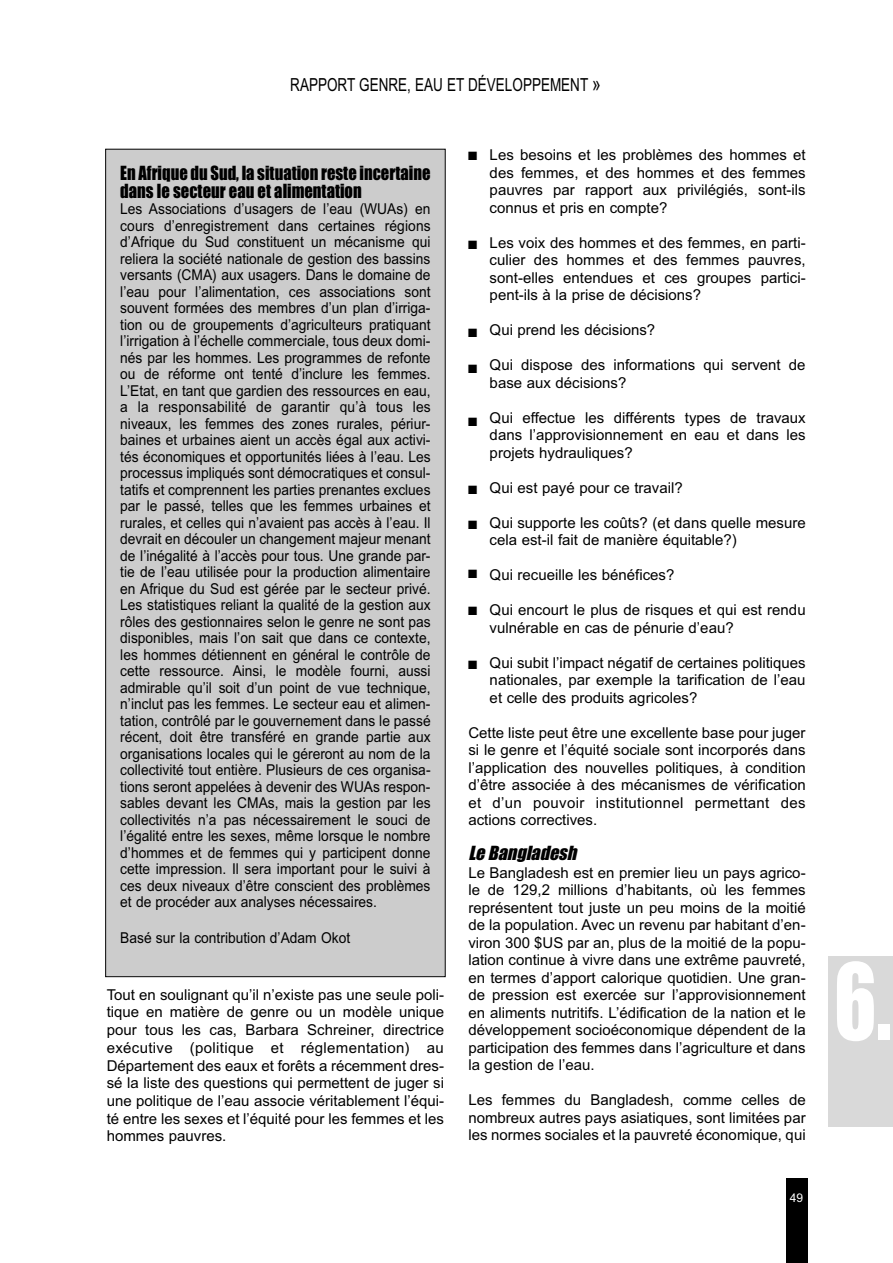
<style>
.page{position:relative;width:893px;height:1263px;background:#fff}
.page>*{position:absolute;margin:0;border:0;box-sizing:border-box;transform-origin:0 0}
.t1{font:97.5px "Impact";color:#fff;scale:.8 1}
.t2{font:18px/18px "Impact";color:#000;scale:.92 1}
.t3{font:18px "Arial";color:#000;scale:.75 1}
.t4{font:italic 18px "Impact";color:#000}
.t5{font:15px/17.5px "Arial";color:#000;text-align:justify}
.t6{font:15px/16.5px "Arial";color:#000;text-align:justify;scale:.92 1}
.t7{font:12px "Zapf Dingbats";color:#000}
.t8{font:12px "Arial";color:#fff}
.s1{font-size:21px}
</style>
<div class="page">
<div style="left:786px;top:1178px;width:21px;height:84px;background:#000"></div>
<div style="left:828px;top:957px;width:64px;height:170px;background:#d9d9d9"></div>
<div style="left:106px;top:150px;width:339px;height:826px;background:#ccc"></div>
<p class="t3" style="left:290px;top:78px;width:415px">RAPPORT GENRE, EAU ET DÉVELOPPEMENT <span class="s1">»</span></p>
<p class="t2" style="left:120px;top:165px;width:339px">En Afrique du Sud, la situation reste incertaine dans le secteur eau et alimentation</p>
<p class="t6" style="left:120px;top:202px;width:339px">Les Associations d’usagers de l’eau (WUAs) en cours d’enregistrement dans certaines régions d’Afrique du Sud constituent un mécanisme qui reliera la société nationale de gestion des bassins versants (CMA) aux usagers. Dans le domaine de l’eau pour l’alimentation, ces associations sont souvent formées des membres d’un plan d’irriga&shy;tion ou de groupements d’agriculteurs pratiquant l’irrigation à l’échelle commerciale, tous deux domi&shy;nés par les hommes. Les programmes de refonte ou de réforme ont tenté d’inclure les femmes.<br>L’Etat, en tant que gardien des ressources en eau, a la responsabilité de garantir qu’à tous les niveaux, les femmes des zones rurales, périur&shy;baines et urbaines aient un accès égal aux activi&shy;tés économiques et opportunités liées à l’eau. Les processus impliqués sont démocratiques et consul&shy;tatifs et comprennent les parties prenantes exclues par le passé, telles que les femmes urbaines et rurales, et celles qui n’avaient pas accès à l’eau. Il devrait en découler un changement majeur menant de l’inégalité à l’accès pour tous. Une grande par&shy;tie de l’eau utilisée pour la production alimentaire en Afrique du Sud est gérée par le secteur privé.<br>Les statistiques reliant la qualité de la gestion aux rôles des gestionnaires selon le genre ne sont pas disponibles, mais l’on sait que dans ce contexte, les hommes détiennent en général le contrôle de cette ressource. Ainsi, le modèle fourni, aussi admirable qu’il soit d’un point de vue technique, n’inclut pas les femmes. Le secteur eau et alimen&shy;tation, contrôlé par le gouvernement dans le passé récent, doit être transféré en grande partie aux organisations locales qui le géreront au nom de la collectivité tout entière. Plusieurs de ces organisa&shy;tions seront appelées à devenir des WUAs respon&shy;sables devant les CMAs, mais la gestion par les collectivités n’a pas nécessairement le souci de l’égalité entre les sexes, même lorsque le nombre d’hommes et de femmes qui y participent donne cette impression. Il sera important pour le suivi à ces deux niveaux d’être conscient des problèmes et de procéder aux analyses nécessaires.</p>
<p class="t6" style="left:120px;top:931px;width:251px">Basé sur la contribution d’Adam Okot</p>
<p class="t5" style="left:107px;top:987px;width:339px">Tout en soulignant qu’il n’existe pas une seule poli&shy;tique en matière de genre ou un modèle unique pour tous les cas, Barbara Schreiner, directrice exécutive (politique et réglementation) au Département des eaux et forêts a récemment dres&shy;sé la liste des questions qui permettent de juger si une politique de l’eau associe véritablement l’équi&shy;té entre les sexes et l’équité pour les femmes et les hommes pauvres.</p>
<p class="t5" style="left:489px;top:147px;width:317px">Les besoins et les problèmes des hommes et des femmes, et des hommes et des femmes pauvres par rapport aux privilégiés, sont-ils connus et pris en compte?</p>
<p class="t5" style="left:489px;top:235px;width:317px">Les voix des hommes et des femmes, en parti&shy;culier des hommes et des femmes pauvres, sont-elles entendues et ces groupes partici&shy;pent-ils à la prise de décisions?</p>
<p class="t5" style="left:489px;top:323px;width:167px">Qui prend les décisions?</p>
<p class="t5" style="left:489px;top:358px;width:317px">Qui dispose des informations qui servent de base aux décisions?</p>
<p class="t5" style="left:489px;top:410px;width:317px">Qui effectue les différents types de travaux dans l’approvisionnement en eau et dans les projets hydrauliques?</p>
<p class="t5" style="left:489px;top:480px;width:195px">Qui est payé pour ce travail?</p>
<p class="t5" style="left:489px;top:515px;width:317px">Qui supporte les coûts? (et dans quelle mesure cela est-il fait de manière équitable?)</p>
<p class="t5" style="left:489px;top:568px;width:186px">Qui recueille les bénéfices?</p>
<p class="t5" style="left:489px;top:603px;width:317px">Qui encourt le plus de risques et qui est rendu vulnérable en cas de pénurie d’eau?</p>
<p class="t5" style="left:489px;top:655px;width:317px">Qui subit l’impact négatif de certaines politiques nationales, par exemple la tarification de l’eau et celle des produits agricoles?</p>
<p class="t5" style="left:468px;top:725px;width:339px">Cette liste peut être une excellente base pour juger si le genre et l’équité sociale sont incorporés dans l’application des nouvelles politiques, à condition d’être associée à des mécanismes de vérification et d’un pouvoir institutionnel permettant des actions correctives.</p>
<p class="t4" style="left:468px;top:847px;width:112px">Le Bangladesh</p>
<p class="t5" style="left:468px;top:865px;width:339px">Le Bangladesh est en premier lieu un pays agrico&shy;le de 129,2 millions d’habitants, où les femmes représentent tout juste un peu moins de la moitié de la population. Avec un revenu par habitant d’en&shy;viron 300 $US par an, plus de la moitié de la popu&shy;lation continue à vivre dans une extrême pauvreté, en termes d’apport calorique quotidien. Une gran&shy;de pression est exercée sur l’approvisionnement en aliments nutritifs. L’édification de la nation et le développement socioéconomique dépendent de la participation des femmes dans l’agriculture et dans la gestion de l’eau.</p>
<p class="t5" style="left:468px;top:1093px;width:339px">Les femmes du Bangladesh, comme celles de nombreux autres pays asiatiques, sont limitées par les normes sociales et la pauvreté économique, qui</p>
<p class="t7" style="left:468px;top:150px;width:11px">■</p>
<p class="t7" style="left:468px;top:239px;width:11px">■</p>
<p class="t7" style="left:468px;top:327px;width:11px">■</p>
<p class="t7" style="left:468px;top:363px;width:11px">■</p>
<p class="t7" style="left:468px;top:416px;width:11px">■</p>
<p class="t7" style="left:468px;top:484px;width:11px">■</p>
<p class="t7" style="left:468px;top:519px;width:11px">■</p>
<p class="t7" style="left:468px;top:568px;width:11px">■</p>
<p class="t7" style="left:468px;top:606px;width:11px">■</p>
<p class="t7" style="left:468px;top:659px;width:11px">■</p>
<p class="t8" style="left:789px;top:1194px;width:15px">49</p>
<h1 class="t1" style="left:834px;top:970px;width:72px">6.</h1>
</div>
